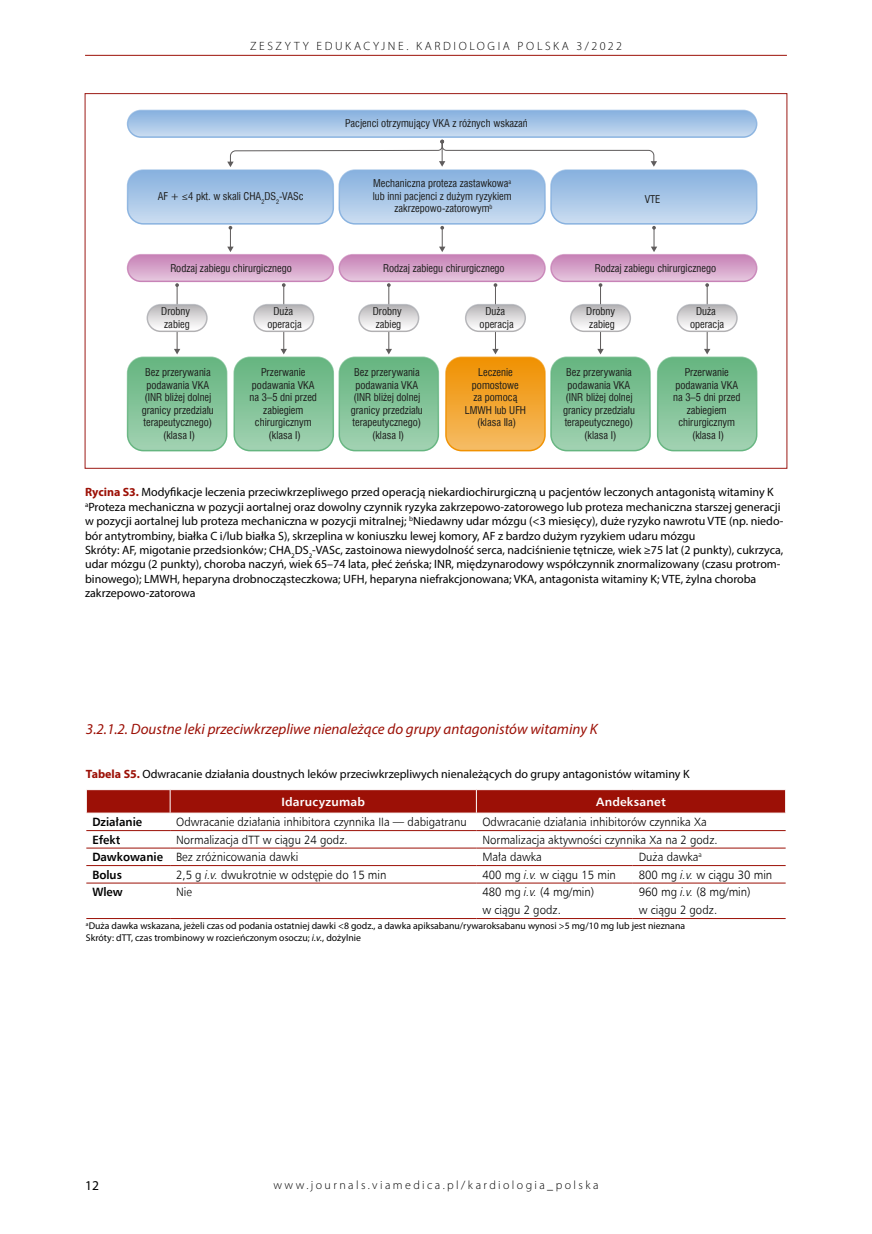
<style>
.page{position:relative;width:872px;height:1234px;background:#fff}
.page>*{position:absolute;margin:0;border:0;box-sizing:border-box;transform-origin:0 0}
.t1{font:italic 15px "Myriad Pro";color:#9c1006}
.t2{font:13.5px "Myriad Pro";color:#000}
.t3{font:12px/14.4px "Myriad Pro";color:#000}
.t4{font:12px/18px "Humnst 777 Lt EU";color:#000;scale:.95 1}
.t5{font:300 12px "Myriad Pro";letter-spacing:.205em;color:#000}
.t6{font:700 12px "Humnst 777 EU";color:#000;scale:.95 1}
.t7{font:700 12px "Humnst 777 EU";letter-spacing:.015em;color:#fff}
.t8{font:10.5px/12.6px "Swis 721 Cn EU";color:#1d1d1c;text-align:center}
.t9{font:9.75px/11.7px "Myriad Pro";color:#000}
.s1{font-family:"Myriad Pro"}
.s2{font-weight:700;color:#9c1006}
.s3{font-family:"Humnst 777 EU";font-weight:700}
.s4{font-style:italic}
</style>
<div class="page">
<hr style="left:85px;top:55px;width:702px;height:1px;background:#9c1006">
<hr style="left:177px;top:285px;width:1px;height:65px;background:#5f5c5c">
<hr style="left:283px;top:285px;width:1px;height:65px;background:#5f5c5c">
<hr style="left:388px;top:285px;width:1px;height:65px;background:#5f5c5c">
<hr style="left:495px;top:285px;width:1px;height:65px;background:#5f5c5c">
<hr style="left:600px;top:285px;width:1px;height:65px;background:#5f5c5c">
<hr style="left:706px;top:285px;width:1px;height:65px;background:#5f5c5c">
<svg style="left:146px;top:304px;width:62px;height:28px"></svg>
<svg style="left:127px;top:110px;width:630px;height:177px"></svg>
<svg style="left:657px;top:349px;width:100px;height:102px;background:#8dc8a1"></svg>
<svg style="left:445px;top:349px;width:206px;height:102px;background:#c1bc75"></svg>
<svg style="left:127px;top:349px;width:100px;height:102px;background:#8dc8a1"></svg>
<svg style="left:233px;top:349px;width:206px;height:102px;background:#90c9a3"></svg>
<svg style="left:253px;top:304px;width:61px;height:28px"></svg>
<svg style="left:358px;top:304px;width:61px;height:28px"></svg>
<svg style="left:465px;top:304px;width:61px;height:28px"></svg>
<svg style="left:570px;top:304px;width:61px;height:28px"></svg>
<svg style="left:676px;top:304px;width:61px;height:28px"></svg>
<hr style="left:86px;top:830px;width:84px;height:1px;background:#9c1006">
<hr style="left:170px;top:830px;width:306px;height:1px;background:#9c1006">
<hr style="left:476px;top:830px;width:156px;height:1px;background:#9c1006">
<hr style="left:632px;top:830px;width:153px;height:1px;background:#9c1006">
<hr style="left:86px;top:847px;width:84px;height:1px;background:#9c1006">
<hr style="left:170px;top:847px;width:306px;height:1px;background:#9c1006">
<hr style="left:476px;top:847px;width:156px;height:1px;background:#9c1006">
<hr style="left:632px;top:847px;width:153px;height:1px;background:#9c1006">
<hr style="left:86px;top:865px;width:84px;height:1px;background:#9c1006">
<hr style="left:170px;top:865px;width:306px;height:1px;background:#9c1006">
<hr style="left:476px;top:865px;width:156px;height:1px;background:#9c1006">
<hr style="left:632px;top:865px;width:153px;height:1px;background:#9c1006">
<hr style="left:86px;top:882px;width:84px;height:1px;background:#9c1006">
<hr style="left:170px;top:882px;width:306px;height:1px;background:#9c1006">
<hr style="left:476px;top:882px;width:156px;height:1px;background:#9c1006">
<hr style="left:632px;top:882px;width:153px;height:1px;background:#9c1006">
<hr style="left:86px;top:917px;width:84px;height:1px;background:#9c1006">
<hr style="left:170px;top:917px;width:306px;height:1px;background:#9c1006">
<hr style="left:476px;top:917px;width:156px;height:1px;background:#9c1006">
<hr style="left:632px;top:917px;width:153px;height:1px;background:#9c1006">
<svg style="left:86px;top:789px;width:700px;height:23px;background:#a11d13"></svg>
<p class="t5" style="left:250px;top:39px;width:373px">ZESZYTY EDUKACYJNE. KARDIOLOGIA POLSKA 3/2022</p>
<p class="t8" style="left:345px;top:116px;width:184px">Pacjenci otrzymujący VKA z różnych wskazań</p>
<p class="t8" style="left:373px;top:177px;width:140px">Mechaniczna proteza zastawkowa<sup>a </sup>lub inni pacjenci z dużym ryzykiem zakrzepowo-zatorowym<sup>b</sup></p>
<p class="t8" style="left:158px;top:190px;width:147px">AF + <span class="s1">≤</span>4 pkt. w skali CHA<sub>2</sub>DS<sub>2</sub>-VASc</p>
<p class="t8" style="left:644px;top:192px;width:17px">VTE</p>
<p class="t8" style="left:170px;top:262px;width:123px">Rodzaj zabiegu chirurgicznego</p>
<p class="t8" style="left:383px;top:262px;width:123px">Rodzaj zabiegu chirurgicznego</p>
<p class="t8" style="left:595px;top:262px;width:123px">Rodzaj zabiegu chirurgicznego</p>
<p class="t8" style="left:161px;top:305px;width:30px;text-align:left">Drobny zabieg</p>
<p class="t8" style="left:373px;top:305px;width:30px;text-align:left">Drobny zabieg</p>
<p class="t8" style="left:586px;top:305px;width:30px;text-align:left">Drobny zabieg</p>
<p class="t8" style="left:267px;top:305px;width:36px">Duża operacja</p>
<p class="t8" style="left:479px;top:305px;width:36px">Duża operacja</p>
<p class="t8" style="left:690px;top:305px;width:36px">Duża operacja</p>
<p class="t8" style="left:142px;top:365px;width:73px">Bez przerywania podawania VKA (INR bliżej dolnej granicy przedziału terapeutycznego) (klasa I)</p>
<p class="t8" style="left:250px;top:365px;width:69px">Przerwanie podawania VKA na 3–5 dni przed zabiegiem chirurgicznym (klasa I)</p>
<p class="t8" style="left:673px;top:365px;width:69px">Przerwanie podawania VKA na 3–5 dni przed zabiegiem chirurgicznym (klasa I)</p>
<p class="t8" style="left:351px;top:365px;width:73px">Bez przerywania podawania VKA (INR bliżej dolnej granicy przedziału terapeutycznego) (klasa I)</p>
<p class="t8" style="left:465px;top:365px;width:63px">Leczenie pomostowe<br>za pomocą<br>LMWH lub UFH (klasa IIa)</p>
<p class="t8" style="left:563px;top:365px;width:73px">Bez przerywania podawania VKA (INR bliżej dolnej granicy przedziału terapeutycznego) (klasa I)</p>
<p class="t3" style="left:85px;top:485px;width:700px"><span class="s2">Rycina S3.</span> Modyfikacje leczenia przeciwkrzepliwego przed operacją niekardiochirurgiczną u pacjentów leczonych antagonistą witaminy K <sup>a</sup>Proteza mechaniczna w pozycji aortalnej oraz dowolny czynnik ryzyka zakrzepowo-zatorowego lub proteza mechaniczna starszej generacji w pozycji aortalnej lub proteza mechaniczna w pozycji mitralnej; <sup>b</sup>Niedawny udar mózgu (&lt;3 miesięcy), duże ryzyko nawrotu VTE (np. niedo&shy;bór antytrombiny, białka C i/lub białka S), skrzeplina w koniuszku lewej komory, AF z bardzo dużym ryzykiem udaru mózgu<br>Skróty: AF, migotanie przedsionków; CHA<sub>2</sub>DS<sub>2</sub>-VASc, zastoinowa niewydolność serca, nadciśnienie tętnicze, wiek ≥75 lat (2 punkty), cukrzyca, udar mózgu (2 punkty), choroba naczyń, wiek 65–74 lata, płeć żeńska; INR, międzynarodowy współczynnik znormalizowany (czasu protrom&shy;binowego); LMWH, heparyna drobnocząsteczkowa; UFH, heparyna niefrakcjonowana; VKA, antagonista witaminy K; VTE, żylna choroba zakrzepowo-zatorowa</p>
<p class="t1" style="left:86px;top:719px;width:513px">3.2.1.2. Doustne leki przeciwkrzepliwe nienależące do grupy antagonistów witaminy K</p>
<p class="t3" style="left:86px;top:766px;width:605px"><span class="s2">Tabela S5.</span> Odwracanie działania doustnych leków przeciwkrzepliwych nienależących do grupy antagonistów witaminy K</p>
<p class="t7" style="left:281px;top:794px;width:85px">Idarucyzumab</p>
<p class="t7" style="left:596px;top:794px;width:71px">Andeksanet</p>
<p class="t6" style="left:92px;top:814px;width:54px">Działanie</p>
<p class="t4" style="left:176px;top:812px;width:307px">Odwracanie działania inhibitora czynnika IIa — dabigatranu</p>
<p class="t4" style="left:482px;top:812px;width:238px">Odwracanie działania inhibitorów czynnika Xa</p>
<p class="t6" style="left:92px;top:831px;width:31px">Efekt</p>
<p class="t4" style="left:176px;top:830px;width:182px">Normalizacja dTT w ciągu 24 godz.</p>
<p class="t4" style="left:482px;top:830px;width:249px">Normalizacja aktywności czynnika Xa na 2 godz.</p>
<p class="t4" style="left:92px;top:847px;width:218px"><span class="s3">Dawkowanie</span> Bez zróżnicowania dawki</p>
<p class="t4" style="left:482px;top:847px;width:64px">Mała dawka</p>
<p class="t4" style="left:638px;top:847px;width:68px">Duża dawka<sup>a</sup></p>
<p class="t6" style="left:92px;top:866px;width:33px">Bolus</p>
<p class="t4" style="left:176px;top:865px;width:223px">2,5 g <span class="s4">i.v.</span> dwukrotnie w odstępie do 15 min</p>
<p class="t4" style="left:482px;top:865px;width:142px">400 mg <span class="s4">i.v.</span> w ciągu 15 min</p>
<p class="t4" style="left:638px;top:865px;width:142px">800 mg <span class="s4">i.v.</span> w ciągu 30 min</p>
<p class="t6" style="left:92px;top:884px;width:33px">Wlew</p>
<p class="t4" style="left:176px;top:882px;width:18px">Nie</p>
<p class="t4" style="left:482px;top:882px;width:119px">480 mg <span class="s4">i.v.</span> (4 mg/min) w ciągu 2 godz.</p>
<p class="t4" style="left:638px;top:882px;width:119px">960 mg <span class="s4">i.v.</span> (8 mg/min) w ciągu 2 godz.</p>
<p class="t9" style="left:86px;top:919px;width:600px"><sup>a</sup>Duża dawka wskazana, jeżeli czas od podania ostatniej dawki &lt;8 godz., a dawka apiksabanu/rywaroksabanu wynosi &gt;5 mg/10 mg lub jest nieznana<br>Skróty: dTT, czas trombinowy w rozcieńczonym osoczu; <span class="s4">i.v.</span>, dożylnie</p>
<p class="t2" style="left:85px;top:1176px;width:15px">12</p>
<p class="t5" style="left:273px;top:1176px;width:327px">www.journals.viamedica.pl/kardiologia_polska</p>
</div>
